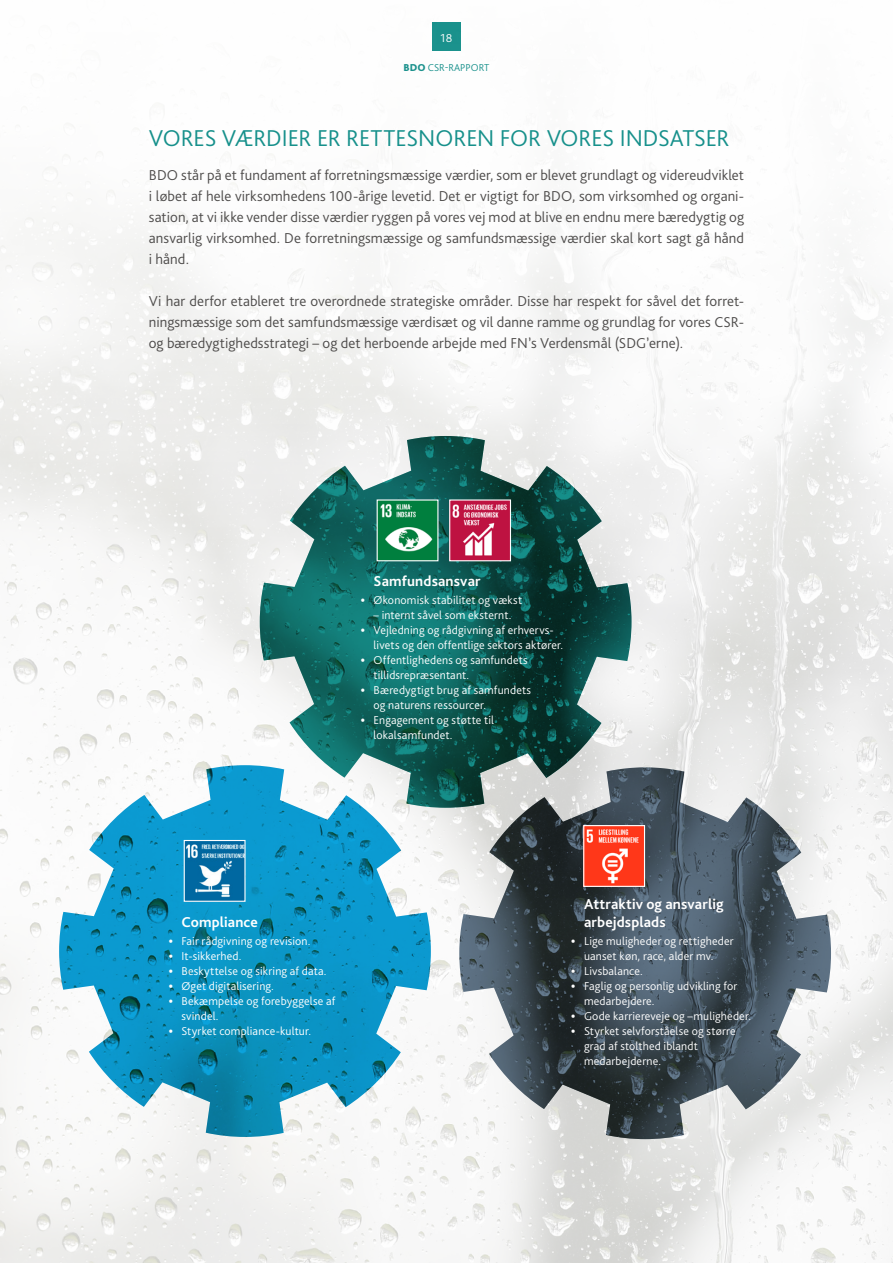
<style>
.page{position:relative;width:893px;height:1263px;background:#fff}
.page>*{position:absolute;margin:0;border:0;box-sizing:border-box;transform-origin:0 0}
.t1{font:300 24px "Bliss Pro";letter-spacing:-.005em;color:#16908b}
.t2{font:300 15px/21px "Bliss Pro";letter-spacing:.005em;color:#4e4c4b;text-align:justify}
.t3{font:700 15px/18px "Bliss Pro";letter-spacing:.01em;color:#fff}
.t4{font:300 12px/15px "Bliss Pro";letter-spacing:.01em;color:#fff}
.t5{font:300 10.5px "Bliss Pro";color:#16908b}
.s1{font-weight:800}
</style>
<div class="page">
<img style="left:0;top:22px;width:893px;height:1241px">
<svg style="left:260px;top:436px;width:371px;height:372px;background:#4d847f"></svg>
<img style="left:379px;top:501px;width:57px;height:58px">
<img style="left:451px;top:501px;width:58px;height:58px">
<div style="left:449px;top:499px;width:62px;height:62px;border:1px solid #fff"></div>
<svg style="left:459px;top:767px;width:372px;height:372px;background:#757f85"></svg>
<img style="left:585px;top:827px;width:58px;height:58px">
<div style="left:583px;top:825px;width:62px;height:62px;border:1px solid #fff"></div>
<svg style="left:59px;top:765px;width:372px;height:372px"></svg>
<img style="left:186px;top:842px;width:58px;height:58px">
<div style="left:184px;top:840px;width:62px;height:62px;border:1px solid #fff"></div>
<p class="t4" style="left:441px;top:30px;width:13px">18</p>
<p class="t5" style="left:404px;top:61px;width:87px"><span class="s1">BDO</span> CSR-RAPPORT</p>
<h1 class="t1" style="left:149px;top:123px;width:582px">VORES VÆRDIER ER RETTESNOREN FOR VORES INDSATSER</h1>
<p class="t2" style="left:149px;top:165px;width:597px">BDO står på et fundament af forretningsmæssige værdier, som er blevet grundlagt og videreudviklet i løbet af hele virksomhedens 100-årige levetid. Det er vigtigt for BDO, som virksomhed og organi&shy;sation, at vi ikke vender disse værdier ryggen på vores vej mod at blive en endnu mere bæredygtig og ansvarlig virksomhed. De forretningsmæssige og samfundsmæssige værdier skal kort sagt gå hånd i hånd.</p>
<p class="t2" style="left:149px;top:291px;width:597px">Vi har derfor etableret tre overordnede strategiske områder. Disse har respekt for såvel det forret&shy;ningsmæssige som det samfundsmæssige værdisæt og vil danne ramme og grundlag for vores CSR&shy;og bæredygtighedsstrategi – og det herboende arbejde med FN’s Verdensmål (SDG’erne).</p>
<p class="t3" style="left:374px;top:572px;width:109px">Samfundsansvar</p>
<p class="t4" style="left:361px;top:592px;width:163px"><span class="s1">•</span> Økonomisk stabilitet og vækst</p>
<p class="t4" style="left:374px;top:607px;width:139px">– internt såvel som eksternt.</p>
<p class="t4" style="left:374px;top:622px;width:191px;text-indent:-13px"><span class="s1">•</span> Vejledning og rådgivning af erhvervs&shy;livets og den offentlige sektors aktører.</p>
<p class="t4" style="left:374px;top:652px;width:156px;text-indent:-13px"><span class="s1">•</span> Offentlighedens og samfundets tillidsrepræsentant.</p>
<p class="t4" style="left:374px;top:682px;width:159px;text-indent:-13px"><span class="s1">•</span> Bæredygtigt brug af samfundets og naturens ressourcer.</p>
<p class="t4" style="left:374px;top:712px;width:122px;text-indent:-13px"><span class="s1">•</span> Engagement og støtte til lokalsamfundet.</p>
<p class="t3" style="left:181px;top:913px;width:78px">Compliance</p>
<p class="t4" style="left:169px;top:933px;width:143px"><span class="s1">•</span> Fair rådgivning og revision.</p>
<p class="t4" style="left:169px;top:948px;width:74px"><span class="s1">•</span> It-sikkerhed.</p>
<p class="t4" style="left:169px;top:963px;width:159px"><span class="s1">•</span> Beskyttelse og sikring af data.</p>
<p class="t4" style="left:169px;top:978px;width:107px"><span class="s1">•</span> Øget digitalisering.</p>
<p class="t4" style="left:181px;top:993px;width:156px;text-indent:-13px"><span class="s1">•</span> Bekæmpelse og forebyggelse af svindel.</p>
<p class="t4" style="left:169px;top:1023px;width:144px"><span class="s1">•</span> Styrket compliance-kultur.</p>
<p class="t3" style="left:584px;top:895px;width:141px">Attraktiv og ansvarlig arbejdsplads</p>
<p class="t4" style="left:584px;top:934px;width:151px;text-indent:-13px"><span class="s1">•</span> Lige muligheder og rettigheder uanset køn, race, alder mv.</p>
<p class="t4" style="left:571px;top:964px;width:73px"><span class="s1">•</span> Livsbalance.</p>
<p class="t4" style="left:584px;top:979px;width:155px;text-indent:-13px"><span class="s1">•</span> Faglig og personlig udvikling for medarbejdere.</p>
<p class="t4" style="left:571px;top:1009px;width:181px"><span class="s1">•</span> Gode karriereveje og –muligheder.</p>
<p class="t4" style="left:584px;top:1024px;width:153px;text-indent:-13px"><span class="s1">•</span> Styrket selvforståelse og større grad af stolthed iblandt medarbejderne.</p>
</div>
